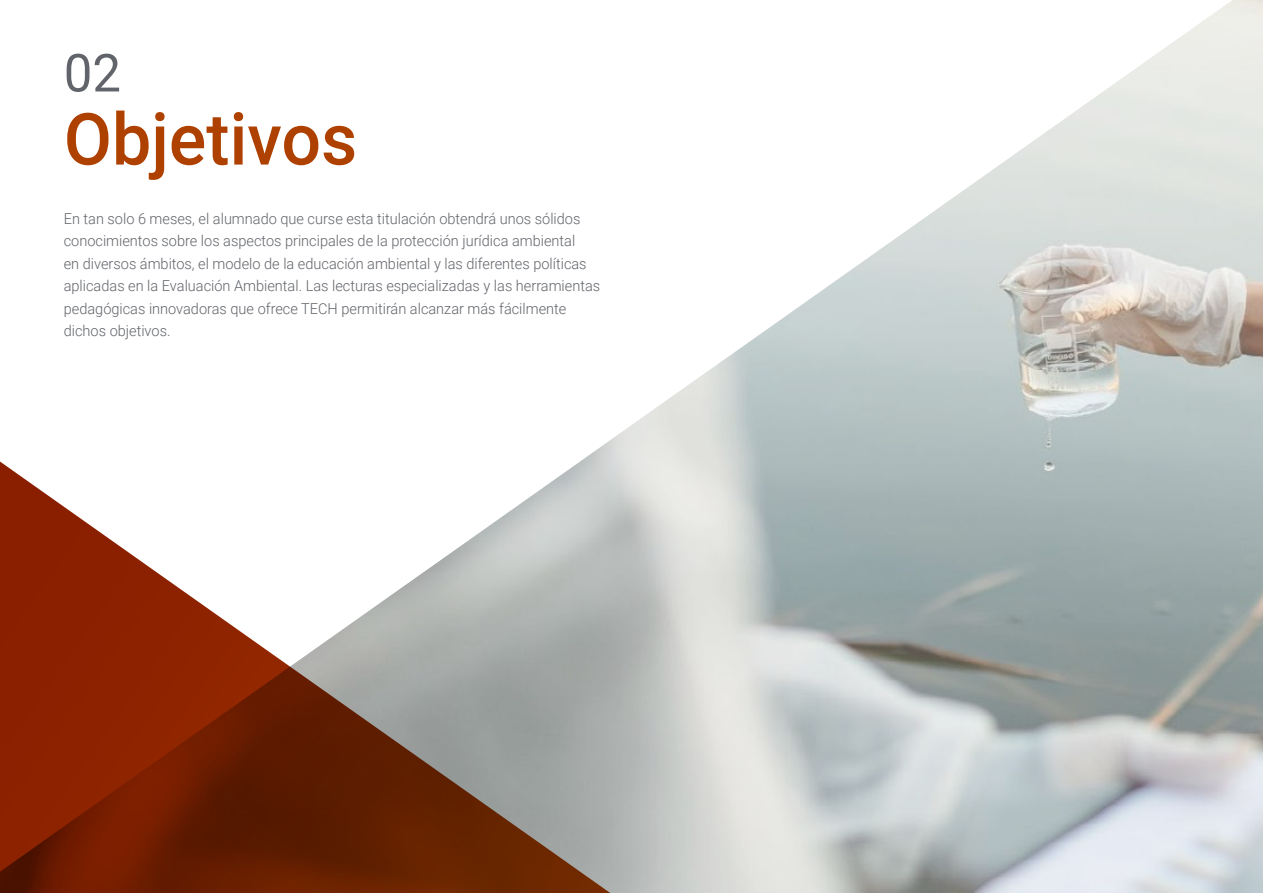
<style>
.page{position:relative;width:1263px;height:893px;background:#fff}
.page>*{position:absolute;margin:0;border:0;box-sizing:border-box;transform-origin:0 0}
.t1{font:500 72px "Roboto";color:#ae4000}
.t2{font:52.5px "Roboto";color:#61646a}
.t3{font:300 15px/22.5px "Roboto";color:#61646a}
</style>
<div class="page">
<img style="left:602px;top:0;width:661px;height:893px">
<svg style="left:0;top:446px;width:640px;height:447px"></svg>
<h2 class="t2" style="left:64px;top:36px;width:59px">02</h2>
<h1 class="t1" style="left:64px;top:89px;width:295px">Objetivos</h1>
<p class="t3" style="left:64px;top:207px;width:538px">En tan solo 6 meses, el alumnado que curse esta titulación obtendrá unos sólidos conocimientos sobre los aspectos principales de la protección jurídica ambiental<br>en diversos ámbitos, el modelo de la educación ambiental y las diferentes políticas aplicadas en la Evaluación Ambiental. Las lecturas especializadas y las herramientas pedagógicas innovadoras que ofrece TECH permitirán alcanzar más fácilmente dichos objetivos.</p>
</div>
